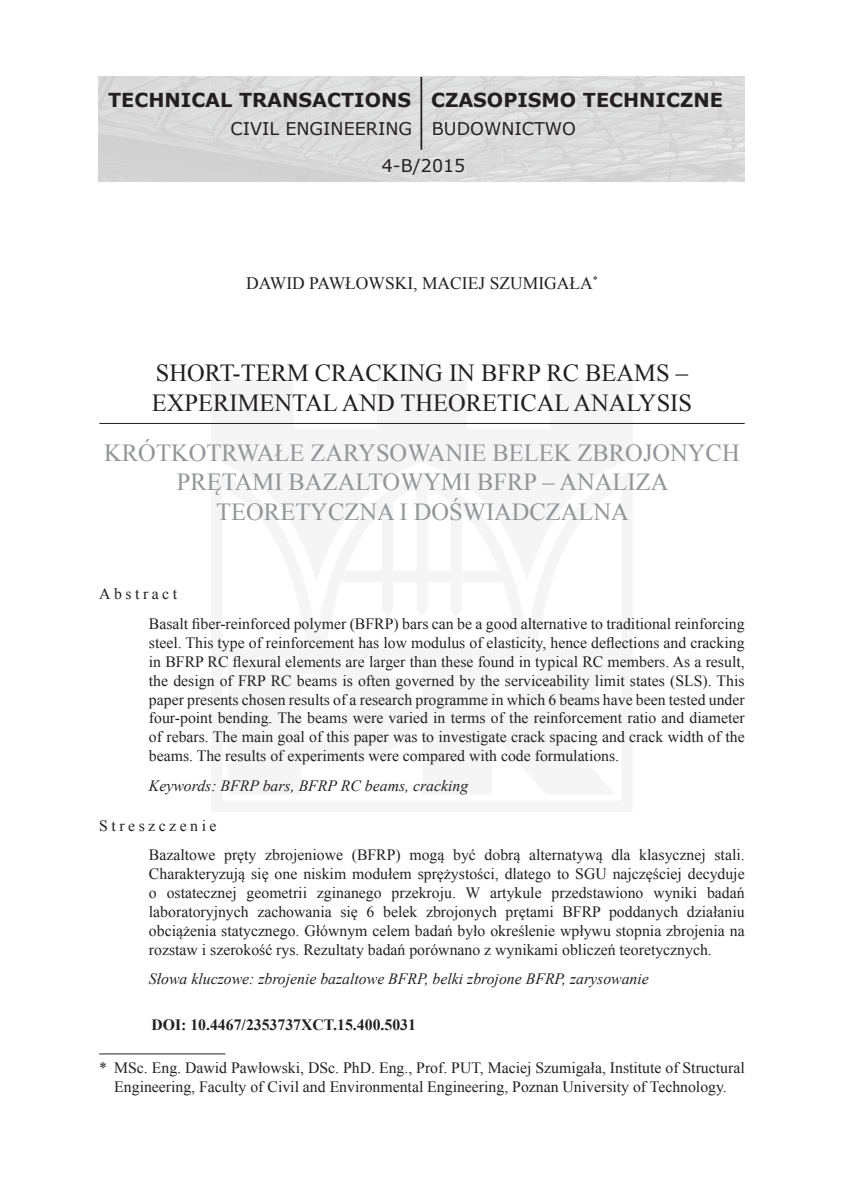
<style>
.page{position:relative;width:844px;height:1191px;background:#fff}
.page>*{position:absolute;margin:0;border:0;box-sizing:border-box;transform-origin:0 0}
.tytul_artukulu_angie{font:24.5px/29.4px "Times New Roman";color:#939598;text-align:center}
.tytul_artykulu{font:24.5px/29.4px "Times New Roman";color:#231f20}
.t1{font:700 19.25px "Verdana";color:#231f20}
.t2{font:17.5px/37.3px "Verdana";color:#231f20}
.autor{font:17.5px "Times New Roman";color:#231f20}
.streszczenie_tekst{font:15.75px/18.9px "Times New Roman";color:#231f20;text-align:justify}
.przypis_cz{font:15.75px/18.9px "Times New Roman";color:#231f20;text-align:center}
.slowa_kluczowe{font:italic 15.75px "Times New Roman";color:#231f20}
.DOI{font:700 15.75px "Times New Roman";color:#231f20}
.streszczenie{font:15.75px "Times New Roman";letter-spacing:.22em;color:#231f20}
</style>
<div class="page">
<img style="left:99px;top:77px;width:644px;height:104px">
<hr style="left:420px;top:77px;width:2px;height:73px;background:#231f20">
<hr style="left:99px;top:1053px;width:126px;height:1px;background:#231f20">
<hr style="left:99px;top:423px;width:645px;height:1px;background:#231f20">
<p class="t1" style="left:108px;top:86px;width:304px">TECHNICAL TRANSACTIONS</p>
<p class="t2" style="left:381px;top:110px;width:85px;text-indent:-151px">CIVIL ENGINEERING<br>4-B/2015</p>
<p class="t1" style="left:431px;top:86px;width:293px">CZASOPISMO TECHNICZNE</p>
<p class="t2" style="left:432px;top:110px;width:145px">BUDOWNICTWO</p>
<p class="autor" style="left:246px;top:271px;width:353px">DAWID PAWŁOWSKI, MACIEJ SZUMIGAŁA<sup>*</sup></p>
<p class="tytul_artykulu" style="left:152px;top:358px;width:541px">SHORT-TERM CRACKING IN BFRP RC BEAMS –<br>EXPERIMENTAL AND THEORETICAL ANALYSIS</p>
<p class="tytul_artukulu_angie" style="left:104px;top:438px;width:636px">KRÓTKOTRWAŁE ZARYSOWANIE BELEK ZBROJONYCH<br>PRĘTAMI BAZALTOWYMI BFRP – ANALIZA<br>TEORETYCZNA I DOŚWIADCZALNA</p>
<p class="streszczenie" style="left:99px;top:583px;width:79px">Abstract</p>
<p class="streszczenie_tekst" style="left:149px;top:614px;width:597px">Basalt fiber-reinforced polymer (BFRP) bars can be a good alternative to traditional reinforcing steel. This type of reinforcement has low modulus of elasticity, hence deflections and cracking in BFRP RC flexural elements are larger than these found in typical RC members. As a result, the design of FRP RC beams is often governed by the serviceability limit states (SLS). This paper presents chosen results of a research programme in which 6 beams have been tested under four-point bending. The beams were varied in terms of the reinforcement ratio and diameter of rebars. The main goal of this paper was to investigate crack spacing and crack width of the beams. The results of experiments were compared with code formulations.</p>
<p class="slowa_kluczowe" style="left:149px;top:774px;width:321px">Keywords: BFRP bars, BFRP RC beams, cracking</p>
<p class="streszczenie" style="left:99px;top:814px;width:119px">Streszczenie</p>
<p class="streszczenie_tekst" style="left:149px;top:845px;width:597px">Bazaltowe pręty zbrojeniowe (BFRP) mogą być dobrą alternatywą dla klasycznej stali.<br>Charakteryzują się one niskim modułem sprężystości, dlatego to SGU najczęściej decyduje o ostatecznej geometrii zginanego przekroju. W artykule przedstawiono wyniki badań laboratoryjnych zachowania się 6 belek zbrojonych prętami BFRP poddanych działaniu obciążenia statycznego. Głównym celem badań było określenie wpływu stopnia zbrojenia na rozstaw i szerokość rys. Rezultaty badań porównano z wynikami obliczeń teoretycznych.</p>
<p class="slowa_kluczowe" style="left:149px;top:967px;width:501px">Słowa kluczowe: zbrojenie bazaltowe BFRP, belki zbrojone BFRP, zarysowanie</p>
<p class="DOI" style="left:151px;top:1014px;width:266px">DOI: 10.4467/2353737XCT.15.400.5031</p>
<p class="przypis_cz" style="left:99px;top:1057px;width:646px">* MSc. Eng. Dawid Pawłowski, DSc. PhD. Eng., Prof. PUT, Maciej Szumigała, Institute of Structural<br>Engineering, Faculty of Civil and Environmental Engineering, Poznan University of Technology.</p>
</div>
